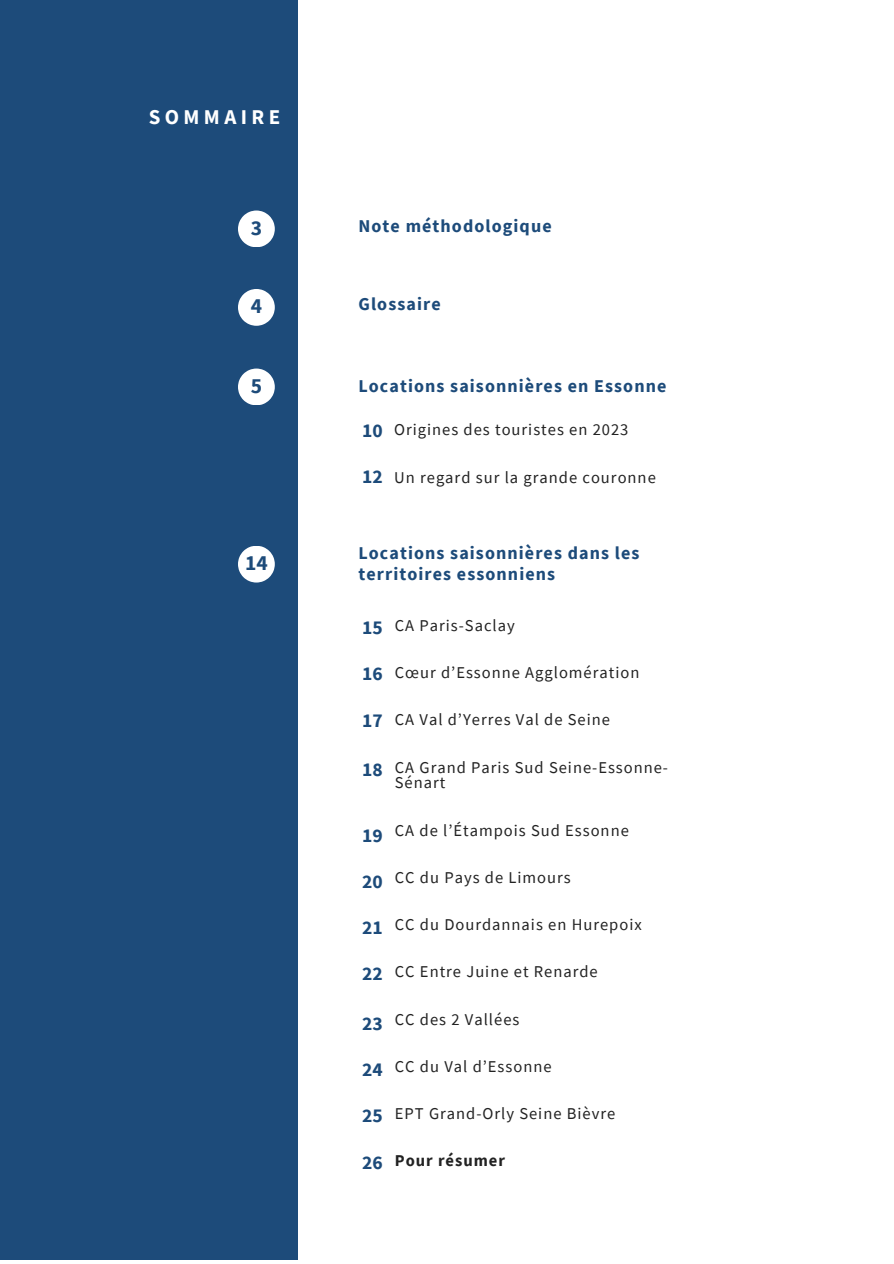
<style>
.page{position:relative;width:894px;height:1264px;background:#fff}
.page>*{position:absolute;margin:0;border:0;box-sizing:border-box;transform-origin:0 0}
.t1{font:700 21.45px "Source Sans Pro";color:#1d4b7a}
.t2{font:700 21px "Source Sans Pro";letter-spacing:.21em;color:#fff}
.t3{font:700 19.5px "Source Sans Pro";color:#1d4b7a}
.t4{font:700 18px/21.3px "Source Sans Pro";letter-spacing:.06em;color:#1d4b7a}
.t5{font:16.5px/15.8px "Source Sans Pro";letter-spacing:.06em;color:#222}
.t6{font:700 16.5px "Source Sans Pro";letter-spacing:.06em;color:#222}
</style>
<div class="page">
<div style="left:0;top:0;width:297px;height:1260px;background:#1d4b7a"></div>
<svg style="left:238px;top:210px;width:37px;height:37px"></svg>
<svg style="left:238px;top:289px;width:37px;height:37px"></svg>
<svg style="left:238px;top:368px;width:37px;height:37px"></svg>
<svg style="left:238px;top:546px;width:37px;height:36px"></svg>
<h1 class="t2" style="left:149px;top:103px;width:133px">SOMMAIRE</h1>
<p class="t1" style="left:251px;top:214px;width:13px">3</p>
<p class="t1" style="left:251px;top:292px;width:13px">4</p>
<p class="t1" style="left:251px;top:372px;width:13px">5</p>
<p class="t1" style="left:245px;top:549px;width:24px">14</p>
<h2 class="t4" style="left:358px;top:215px;width:195px">Note méthodologique</h2>
<h2 class="t4" style="left:358px;top:293px;width:84px">Glossaire</h2>
<p class="t4" style="left:358px;top:375px;width:309px">Locations saisonnières en Essonne</p>
<p class="t3" style="left:362px;top:417px;width:22px">10</p>
<p class="t3" style="left:362px;top:463px;width:22px">12</p>
<h2 class="t5" style="left:394px;top:421px;width:236px">Origines des touristes en 2023</h2>
<p class="t5" style="left:394px;top:469px;width:263px">Un regard sur la grande couronne</p>
<p class="t4" style="left:358px;top:541px;width:282px">Locations saisonnières dans les territoires essonniens</p>
<p class="t5" style="left:395px;top:617px;width:121px">CA Paris-Saclay</p>
<p class="t5" style="left:395px;top:664px;width:246px">Cœur d’Essonne Agglomération</p>
<h2 class="t5" style="left:395px;top:711px;width:216px">CA Val d’Yerres Val de Seine</h2>
<p class="t5" style="left:395px;top:758px;width:275px">CA Grand Paris Sud Seine-Essonne-<br>Sénart</p>
<p class="t5" style="left:395px;top:821px;width:235px">CA de l’Étampois Sud Essonne</p>
<p class="t5" style="left:395px;top:869px;width:177px">CC du Pays de Limours</p>
<p class="t5" style="left:395px;top:916px;width:248px">CC du Dourdannais en Hurepoix</p>
<p class="t5" style="left:395px;top:963px;width:204px">CC Entre Juine et Renarde</p>
<p class="t5" style="left:395px;top:1010px;width:126px">CC des 2 Vallées</p>
<p class="t5" style="left:395px;top:1058px;width:158px">CC du Val d’Essonne</p>
<p class="t5" style="left:395px;top:1105px;width:222px">EPT Grand-Orly Seine Bièvre</p>
<p class="t6" style="left:395px;top:1150px;width:112px">Pour résumer</p>
<p class="t3" style="left:362px;top:615px;width:22px">15</p>
<p class="t3" style="left:362px;top:661px;width:22px">16</p>
<p class="t3" style="left:362px;top:707px;width:22px">17</p>
<h2 class="t3" style="left:362px;top:757px;width:22px">18</h2>
<p class="t3" style="left:362px;top:822px;width:22px">19</p>
<p class="t3" style="left:362px;top:868px;width:22px">20</p>
<p class="t3" style="left:362px;top:914px;width:22px">21</p>
<p class="t3" style="left:362px;top:961px;width:22px">22</p>
<p class="t3" style="left:362px;top:1010px;width:22px">23</p>
<p class="t3" style="left:362px;top:1056px;width:22px">24</p>
<p class="t3" style="left:362px;top:1103px;width:22px">25</p>
<p class="t3" style="left:362px;top:1150px;width:22px">26</p>
</div>
